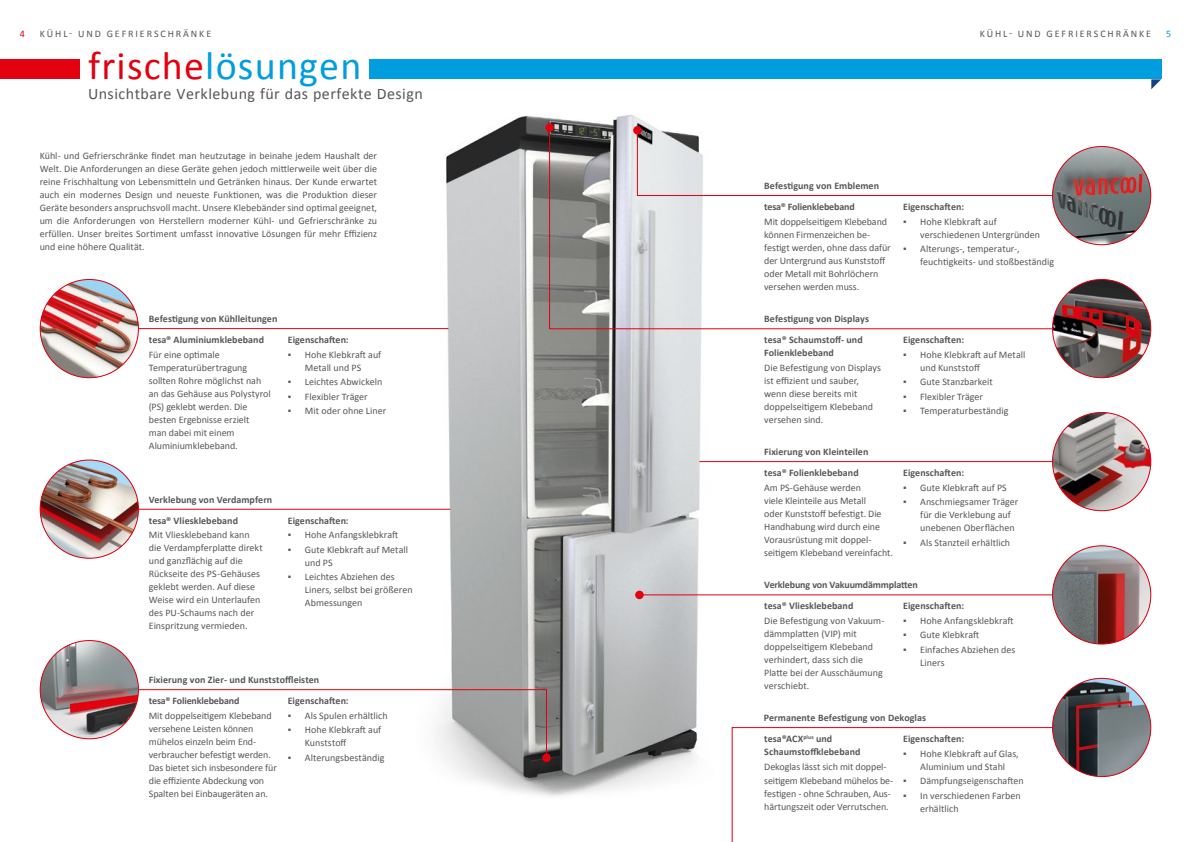
<style>
.page{position:relative;width:1191px;height:842px;background:#fff}
.page>*{position:absolute;margin:0;border:0;box-sizing:border-box;transform-origin:0 0}
.t1{font:40px "Calibri";letter-spacing:.03em;color:#009ddf}
.t2{font:16px "Calibri";letter-spacing:.03em;color:#565656}
.t3{font:10px/13px "Calibri";color:#565656}
.t4{font:700 10px/13px "Calibri";letter-spacing:.005em;color:#565656}
.t5{font:700 10px "Calibri";letter-spacing:-.015em;color:#565656}
.t6{font:10px "Calibri";letter-spacing:.19em;color:#565656}
.t7{font:10px "Calibri";color:#e3000f}
.t8{font:10px "Calibri";color:#009ddf}
.s1{color:#e3000f}
</style>
<div class="page">
<div style="left:0;top:60px;width:79px;height:19px;background:#e3000f"></div>
<img style="left:248px;top:115px;width:634px;height:681px">
<hr style="left:699px;top:461px;width:367px;height:1px;background:#e3000f">
<img style="left:1052px;top:412px;width:98px;height:99px;border-radius:49px">
<svg style="left:731px;top:726px;width:321px;height:116px"></svg>
<img style="left:1052px;top:678px;width:98px;height:98px">
<div style="left:369px;top:60px;width:792px;height:19px;background:#009ddf"></div>
<svg style="left:128px;top:689px;width:419px;height:67px"></svg>
<div style="left:545px;top:123px;width:9px;height:9px;background:#e3000f;border-radius:50%"></div>
<svg style="left:548px;top:129px;width:515px;height:201px"></svg>
<img style="left:1052px;top:279px;width:98px;height:98px">
<svg style="left:636px;top:131px;width:427px;height:66px"></svg>
<div style="left:633px;top:126px;width:8px;height:9px;background:#e3000f;border-radius:50%"></div>
<img style="left:1052px;top:146px;width:98px;height:99px;border-radius:49px">
<hr style="left:129px;top:328px;width:319px;height:1px;background:#e3000f">
<img style="left:40px;top:279px;width:98px;height:99px;border-radius:49px">
<hr style="left:129px;top:509px;width:321px;height:1px;background:#e3000f">
<div style="left:542px;top:753px;width:9px;height:9px;background:#e3000f;border-radius:50%"></div>
<div style="left:635px;top:591px;width:8px;height:8px;background:#e3000f;border-radius:50%"></div>
<svg style="left:1151px;top:79px;width:10px;height:10px"></svg>
<img style="left:40px;top:640px;width:98px;height:99px;border-radius:49px">
<img style="left:40px;top:460px;width:98px;height:98px;border-radius:49px">
<hr style="left:640px;top:594px;width:445px;height:1px;background:#e3000f">
<img style="left:1052px;top:546px;width:98px;height:98px;border-radius:49px">
<p class="t7" style="left:20px;top:28px;width:7px">4</p>
<p class="t6" style="left:40px;top:28px;width:173px">KÜHL- UND GEFRIERSCHRÄNKE</p>
<p class="t6" style="left:979px;top:28px;width:173px">KÜHL- UND GEFRIERSCHRÄNKE</p>
<p class="t8" style="left:1166px;top:28px;width:7px">5</p>
<h1 class="t1" style="left:88px;top:41px;width:275px"><span class="s1">frische</span>lösungen</h1>
<h2 class="t2" style="left:88px;top:84px;width:336px">Unsichtbare Verklebung für das perfekte Design</h2>
<p class="t3" style="left:40px;top:149px;width:339px;text-align:justify">Kühl- und Gefrierschränke findet man heutzutage in beinahe jedem Haushalt der Welt. Die Anforderungen an diese Geräte gehen jedoch mittlerweile weit über die reine Frischhaltung von Lebensmitteln und Getränken hinaus. Der Kunde erwartet auch ein modernes Design und neueste Funktionen, was die Produktion dieser Geräte besonders anspruchsvoll macht. Unsere Klebebänder sind optimal geeignet, um die Anforderungen von Herstellern moderner Kühl- und Gefrierschränke zu erfüllen. Unser breites Sortiment umfasst innovative Lösungen für mehr Effizienz und eine höhere Qualität.</p>
<p class="t4" style="left:149px;top:312px;width:130px">Befestigung von Kühlleitungen</p>
<p class="t4" style="left:149px;top:333px;width:117px">tesa® Aluminiumklebeband</p>
<p class="t3" style="left:149px;top:348px;width:123px">Für eine optimale<br>Temperaturübertragung sollten Rohre möglichst nah an das Gehäuse aus Polystyrol (PS) geklebt werden. Die besten Ergebnisse erzielt<br>man dabei mit einem<br>Aluminiumklebeband.</p>
<p class="t4" style="left:288px;top:333px;width:62px">Eigenschaften:</p>
<p class="t3" style="left:288px;top:348px;width:95px;text-align:center">▪ Hohe Klebkraft auf<br>Metall und PS</p>
<p class="t3" style="left:288px;top:375px;width:96px">▪ Leichtes Abwickeln</p>
<p class="t3" style="left:288px;top:390px;width:81px">▪ Flexibler Träger</p>
<p class="t3" style="left:288px;top:404px;width:100px">▪ Mit oder ohne Liner</p>
<p class="t4" style="left:149px;top:493px;width:125px">Verklebung von Verdampfern</p>
<p class="t4" style="left:149px;top:514px;width:91px">tesa® Vliesklebeband</p>
<p class="t3" style="left:149px;top:528px;width:115px">Mit Vliesklebeband kann die Verdampferplatte direkt und ganzflächig auf die<br>Rückseite des PS-Gehäuses geklebt werden. Auf diese<br>Weise wird ein Unterlaufen des PU-Schaums nach der<br>Einspritzung vermieden.</p>
<p class="t4" style="left:288px;top:514px;width:62px">Eigenschaften:</p>
<p class="t3" style="left:288px;top:528px;width:112px">▪ Hohe Anfangsklebkraft</p>
<p class="t3" style="left:305px;top:543px;width:105px;text-indent:-17px">▪ Gute Klebkraft auf Metall und PS</p>
<p class="t3" style="left:305px;top:570px;width:109px;text-indent:-17px">▪ Leichtes Abziehen des<br>Liners, selbst bei größeren<br>Abmessungen</p>
<p class="t4" style="left:149px;top:673px;width:172px">Fixierung von Zier- und Kunststoffleisten</p>
<p class="t5" style="left:149px;top:694px;width:92px">tesa® Folienklebeband</p>
<p class="t3" style="left:149px;top:709px;width:129px">Mit doppelseitigem Klebeband versehene Leisten können mühelos einzeln beim End&shy;verbraucher befestigt werden.<br>Das bietet sich insbesondere für die effiziente Abdeckung von<br>Spalten bei Einbaugeräten an.</p>
<p class="t4" style="left:288px;top:694px;width:62px">Eigenschaften:</p>
<p class="t3" style="left:288px;top:709px;width:101px">▪ Als Spulen erhältlich</p>
<p class="t3" style="left:305px;top:723px;width:78px;text-indent:-17px">▪ Hohe Klebkraft auf<br>Kunststoff</p>
<p class="t3" style="left:288px;top:751px;width:98px">▪ Alterungsbeständig</p>
<p class="t4" style="left:764px;top:179px;width:116px">Befestigung von Emblemen</p>
<p class="t5" style="left:764px;top:200px;width:92px">tesa® Folienklebeband</p>
<p class="t3" style="left:764px;top:215px;width:128px">Mit doppelseitigem Klebeband können Firmenzeichen be&shy;festigt werden, ohne dass dafür der Untergrund aus Kunststoff oder Metall mit Bohrlöchern versehen werden muss.</p>
<p class="t4" style="left:764px;top:312px;width:106px">Befestigung von Displays</p>
<p class="t4" style="left:764px;top:334px;width:100px">tesa® Schaumstoff- und<br>Folienklebeband</p>
<p class="t3" style="left:764px;top:361px;width:118px">Die Befestigung von Displays ist effizient und sauber, wenn diese bereits mit doppelseitigem Klebeband versehen sind.</p>
<p class="t4" style="left:764px;top:445px;width:106px">Fixierung von Kleinteilen</p>
<p class="t4" style="left:764px;top:466px;width:96px">tesa® Folienklebeband</p>
<p class="t3" style="left:764px;top:481px;width:130px">Am PS-Gehäuse werden<br>viele Kleinteile aus Metall<br>oder Kunststoff befestigt. Die<br>Handhabung wird durch eine<br>Vorausrüstung mit doppel&shy;seitigem Klebeband vereinfacht.</p>
<p class="t4" style="left:903px;top:200px;width:62px">Eigenschaften:</p>
<p class="t3" style="left:920px;top:215px;width:121px;text-indent:-17px">▪ Hohe Klebkraft auf verschiedenen Untergründen</p>
<p class="t3" style="left:920px;top:242px;width:135px;text-indent:-17px">▪ Alterungs-, temperatur-, feuchtigkeits- und stoßbeständig</p>
<p class="t4" style="left:903px;top:334px;width:62px">Eigenschaften:</p>
<p class="t3" style="left:920px;top:348px;width:107px;text-indent:-17px">▪ Hohe Klebkraft auf Metall und Kunststoff</p>
<p class="t3" style="left:903px;top:376px;width:91px">▪ Gute Stanzbarkeit</p>
<p class="t3" style="left:903px;top:390px;width:81px">▪ Flexibler Träger</p>
<p class="t3" style="left:903px;top:405px;width:107px">▪ Temperaturbeständig</p>
<p class="t4" style="left:903px;top:466px;width:62px">Eigenschaften:</p>
<p class="t3" style="left:903px;top:481px;width:105px">▪ Gute Klebkraft auf PS</p>
<p class="t3" style="left:920px;top:495px;width:100px;text-indent:-17px">▪ Anschmiegsamer Träger für die Verklebung auf unebenen Oberflächen</p>
<p class="t3" style="left:903px;top:536px;width:109px">▪ Als Stanzteil erhältlich</p>
<p class="t5" style="left:764px;top:579px;width:155px">Verklebung von Vakuumdämmplatten</p>
<p class="t4" style="left:764px;top:600px;width:91px">tesa® Vliesklebeband</p>
<p class="t3" style="left:764px;top:614px;width:122px">Die Befestigung von Vakuum&shy;dämmplatten (VIP) mit doppelseitigem Klebeband verhindert, dass sich die<br>Platte bei der Ausschäumung verschiebt.</p>
<p class="t4" style="left:903px;top:600px;width:62px">Eigenschaften:</p>
<p class="t3" style="left:903px;top:614px;width:112px">▪ Hohe Anfangsklebkraft</p>
<p class="t3" style="left:903px;top:629px;width:78px">▪ Gute Klebkraft</p>
<p class="t3" style="left:920px;top:643px;width:97px;text-indent:-17px">▪ Einfaches Abziehen des<br>Liners</p>
<p class="t4" style="left:903px;top:707px;width:62px;line-height:21.1px;text-indent:-139px">Permanente Befestigung von Dekoglas<br>Eigenschaften:</p>
<p class="t3" style="left:903px;top:747px;width:117px;text-align:center">▪ Hohe Klebkraft auf Glas,<br>Aluminium und Stahl</p>
<p class="t3" style="left:903px;top:774px;width:122px">▪ Dämpfungseigenschaften</p>
<p class="t3" style="left:920px;top:789px;width:102px;text-indent:-17px">▪ In verschiedenen Farben erhältlich</p>
<p class="t4" style="left:764px;top:732px;width:98px">tesa®ACX<sup>plus</sup> und<br>Schaumstoffklebeband</p>
<p class="t3" style="left:764px;top:759px;width:130px;line-height:14.5px">Dekoglas lässt sich mit doppel&shy;seitigem Klebeband mühelos be-</p>
<p class="t3" style="left:764px;top:787px;width:128px">festigen - ohne Schrauben, Aus&shy;härtungszeit oder Verrutschen.</p>
</div>
